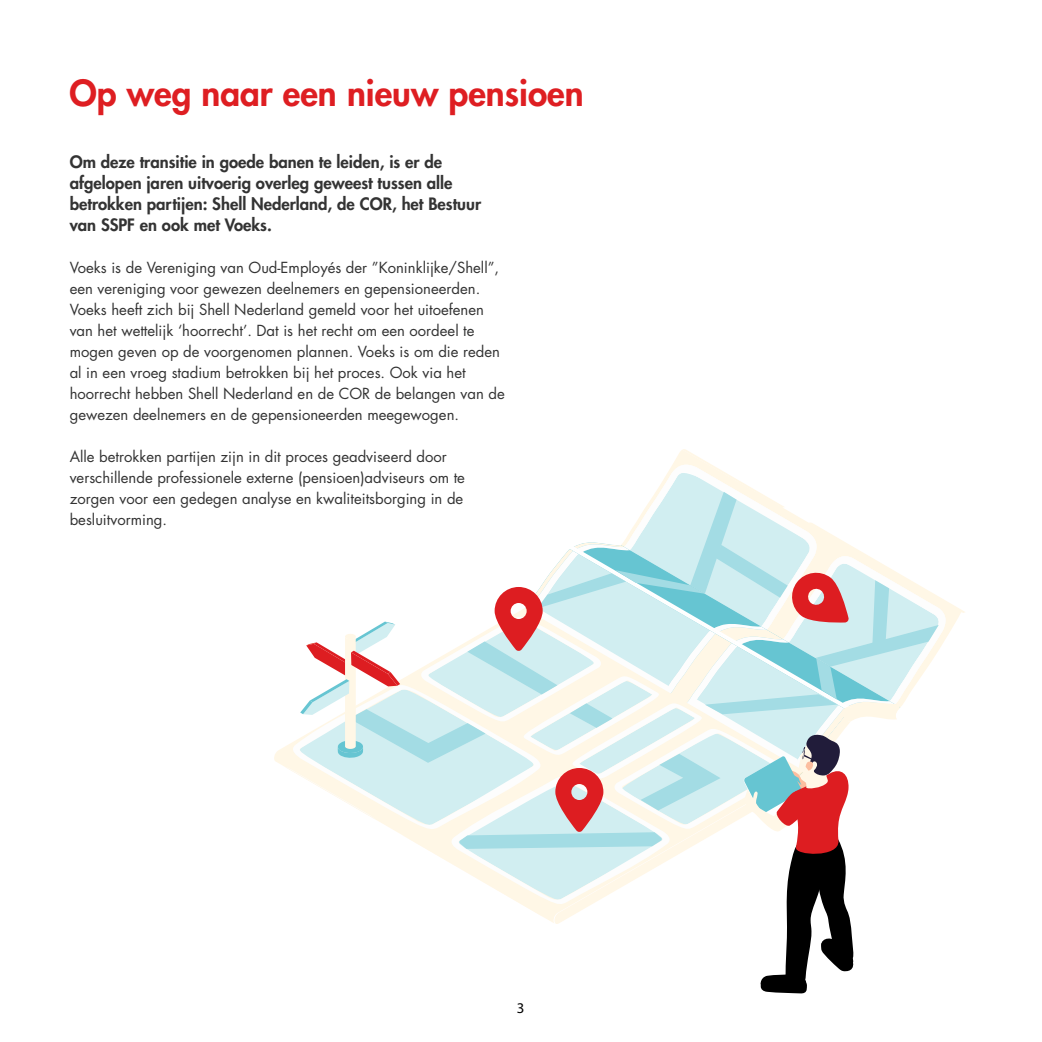
<style>
.page{position:relative;width:1042px;height:1042px;background:#fff}
.page>*{position:absolute;margin:0;border:0;box-sizing:border-box;transform-origin:0 0}
.t1{font:800 35px "Futura Std";color:#de1e22}
.t2{font:800 16.62px/21px "Futura Std";color:#333}
.t3{font:14.88px/21px "Futura Std";color:#333}
.t4{font:14.88px "Myriad Pro";color:#000}
</style>
<div class="page">
<svg style="left:285px;top:449px;width:680px;height:545px"></svg>
<h1 class="t1" style="left:69px;top:71px;width:516px">Op weg naar een nieuw pensioen</h1>
<p class="t2" style="left:70px;top:151px;width:413px">Om deze transitie in goede banen te leiden, is er de afgelopen jaren uitvoerig overleg geweest tussen alle betrokken partijen: Shell Nederland, de COR, het Bestuur van SSPF en ook met Voeks.</p>
<p class="t3" style="left:70px;top:257px;width:437px">Voeks is de Vereniging van Oud-Employés der ”Koninklijke/Shell”, een vereniging voor gewezen deelnemers en gepensioneerden.<br>Voeks heeft zich bij Shell Nederland gemeld voor het uitoefenen van het wettelijk ‘hoorrecht’. Dat is het recht om een oordeel te mogen geven op de voorgenomen plannen. Voeks is om die reden al in een vroeg stadium betrokken bij het proces. Ook via het hoorrecht hebben Shell Nederland en de COR de belangen van de gewezen deelnemers en de gepensioneerden meegewogen.</p>
<p class="t3" style="left:70px;top:446px;width:397px">Alle betrokken partijen zijn in dit proces geadviseerd door verschillende professionele externe (pensioen)adviseurs om te zorgen voor een gedegen analyse en kwaliteitsborging in de besluitvorming.</p>
<p class="t4" style="left:517px;top:999px;width:9px">3</p>
</div>
